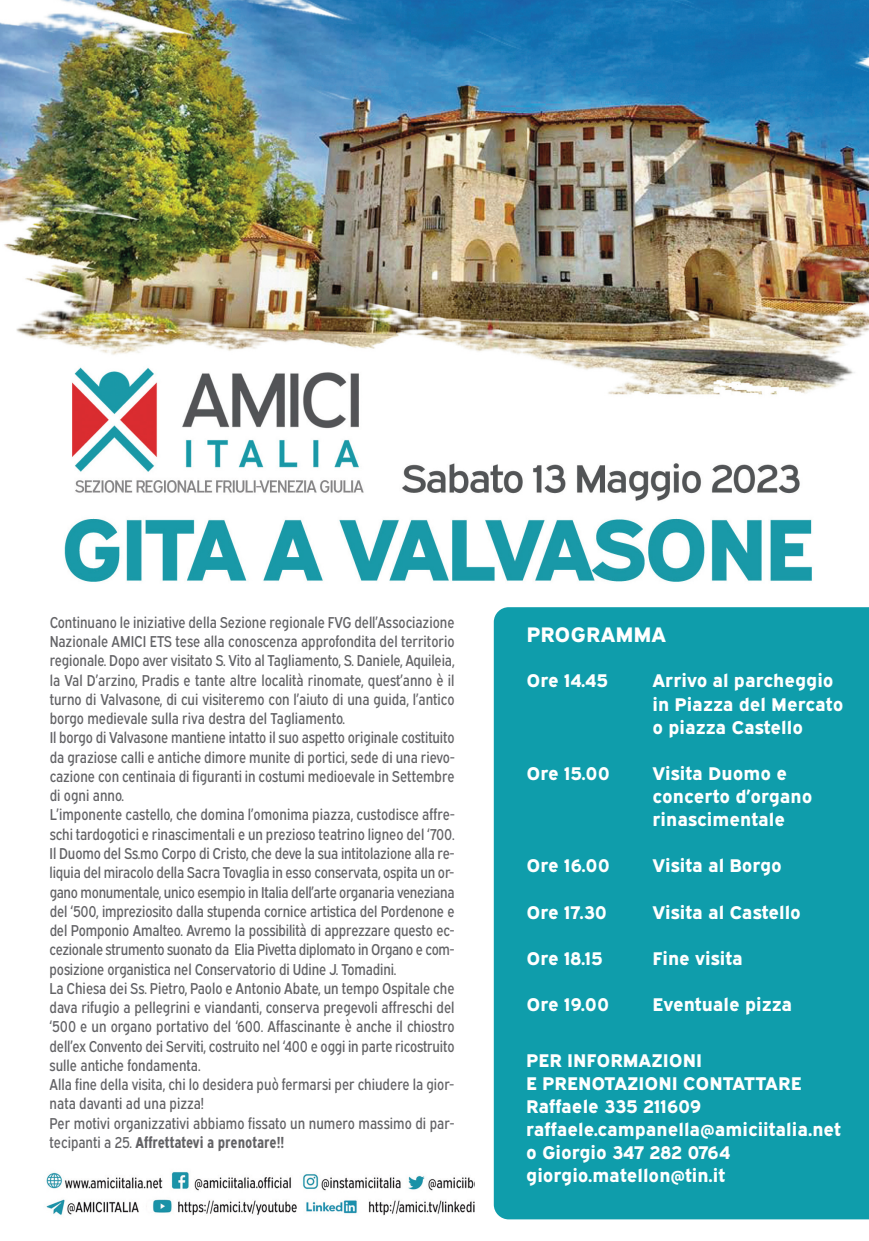
<style>
.page{position:relative;width:869px;height:1241px;background:#fff}
.page>*{position:absolute;margin:0;border:0;box-sizing:border-box;transform-origin:0 0}
.t1{font:21px "Expressway Xb";color:#fff}
.t2{font:18.38px/23.1px "Expressway Xb";color:#fff}
.t3{font:15.75px/19.2px "Expressway Cd Rg";letter-spacing:-.005em;color:#636366;scale:1.04 1}
.s1{font-weight:700}
</style>
<div class="page">
<img style="left:0;top:0;width:868px;height:1220px">
<div style="left:475px;top:1037px;width:388px;height:203px;background:#fff"></div>
<div style="left:493px;top:607px;width:375px;height:612px;background:#0f9dab"></div>
<p class="t3" style="left:50px;top:612px;width:390px">Continuano le iniziative della Sezione regionale FVG dell’Associazione Nazionale AMICI ETS tese alla conoscenza approfondita del territorio regionale. Dopo aver visitato S. Vito al Tagliamento, S. Daniele, Aquileia, la Val D’arzino, Pradis e tante altre località rinomate, quest’anno è il turno di Valvasone, di cui visiteremo con l’aiuto di una guida, l’antico borgo medievale sulla riva destra del Tagliamento.<br>Il borgo di Valvasone mantiene intatto il suo aspetto originale costituito da graziose calli e antiche dimore munite di portici, sede di una rievo&shy;cazione con centinaia di figuranti in costumi medioevale in Settembre di ogni anno.<br>L’imponente castello, che domina l’omonima piazza, custodisce affre&shy;schi tardogotici e rinascimentali e un prezioso teatrino ligneo del ‘700.<br>Il Duomo del Ss.mo Corpo di Cristo, che deve la sua intitolazione alla re&shy;liquia del miracolo della Sacra Tovaglia in esso conservata, ospita un or&shy;gano monumentale, unico esempio in Italia dell’arte organaria veneziana del ‘500, impreziosito dalla stupenda cornice artistica del Pordenone e del Pomponio Amalteo. Avremo la possibilità di apprezzare questo ec&shy;cezionale strumento suonato da Elia Pivetta diplomato in Organo e com&shy;posizione organistica nel Conservatorio di Udine J. Tomadini.<br>La Chiesa dei Ss. Pietro, Paolo e Antonio Abate, un tempo Ospitale che dava rifugio a pellegrini e viandanti, conserva pregevoli affreschi del ‘500 e un organo portativo del ‘600. Affascinante è anche il chiostro dell’ex Convento dei Serviti, costruito nel ‘400 e oggi in parte ricostruito sulle antiche fondamenta.<br>Alla fine della visita, chi lo desidera può fermarsi per chiudere la gior&shy;nata davanti ad una pizza!<br>Per motivi organizzativi abbiamo fissato un numero massimo di par&shy;tecipanti a 25. <span class="s1">Affrettatevi a prenotare!!</span></p>
<h1 class="t1" style="left:526px;top:622px;width:141px">PROGRAMMA</h1>
<p class="t2" style="left:526px;top:669px;width:83px">Ore 14.45</p>
<p class="t2" style="left:652px;top:669px;width:192px">Arrivo al parcheggio in Piazza del Mercato o piazza Castello</p>
<p class="t2" style="left:526px;top:762px;width:85px">Ore 15.00</p>
<p class="t2" style="left:652px;top:762px;width:161px">Visita Duomo e concerto d’organo rinascimentale</p>
<p class="t2" style="left:526px;top:854px;width:85px">Ore 16.00</p>
<p class="t2" style="left:652px;top:854px;width:131px">Visita al Borgo</p>
<p class="t2" style="left:526px;top:900px;width:82px">Ore 17.30</p>
<p class="t2" style="left:652px;top:900px;width:150px">Visita al Castello</p>
<p class="t2" style="left:526px;top:946px;width:78px">Ore 18.15</p>
<p class="t2" style="left:652px;top:946px;width:92px">Fine visita</p>
<p class="t2" style="left:526px;top:993px;width:84px">Ore 19.00</p>
<p class="t2" style="left:652px;top:993px;width:141px">Eventuale pizza</p>
<p class="t2" style="left:526px;top:1048px;width:316px">PER INFORMAZIONI<br>E PRENOTAZIONI CONTATTARE<br>Raffaele 335 211609 raffaele.campanella@amiciitalia.net o Giorgio 347 282 0764 giorgio.matellon@tin.it</p>
</div>
